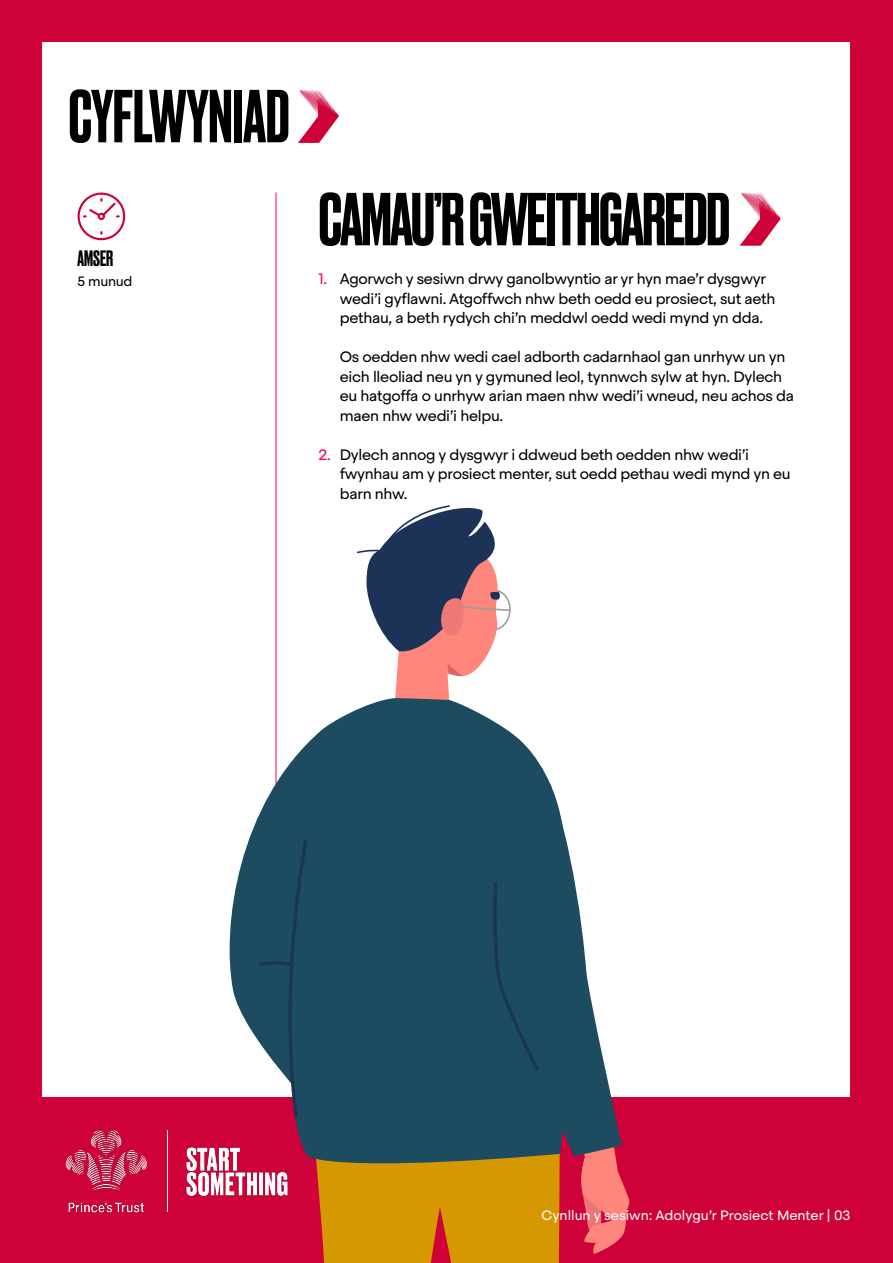
<style>
.page{position:relative;width:893px;height:1263px;background:#fff}
.page>*{position:absolute;margin:0;border:0;box-sizing:border-box;transform-origin:0 0}
.t1{font:500 70.5px "Druk";letter-spacing:-.02em;color:#000}
.t2{font:500 70.5px "Druk";color:#000}
.t3{font:500 21px "Druk";color:#000}
.t4{font:15px/19.5px "Steradian";letter-spacing:-.02em;color:#000}
.t5{font:13.5px "Steradian";color:#fff}
.t6{font:13.5px "Steradian";letter-spacing:-.02em;color:#000}
.s1{color:#ff034b}
</style>
<div class="page">
<div style="left:0;top:1px;width:893px;height:1262px;background:#ce0138"></div>
<div style="left:43px;top:43px;width:807px;height:1054px;background:#fff"></div>
<svg style="left:298px;top:90px;width:41px;height:53px"></svg>
<svg style="left:740px;top:193px;width:41px;height:53px"></svg>
<hr style="left:276px;top:193px;width:1px;height:689px;background:#ff034b">
<svg style="left:77px;top:192px;width:49px;height:49px"></svg>
<img style="left:65px;top:1130px;width:193px;height:83px">
<svg style="left:581px;top:1156px;width:49px;height:98px"></svg>
<div style="left:460px;top:1173px;width:100px;height:90px;background:#d59801"></div>
<svg style="left:275px;top:698px;width:285px;height:475px;fill:#1d4b5f"></svg>
<svg style="left:229px;top:731px;width:125px;height:311px;fill:#1d4b5f"></svg>
<svg style="left:259px;top:839px;width:201px;height:424px;background:#51524f"></svg>
<svg style="left:487px;top:783px;width:135px;height:373px;fill:#1d4b5f"></svg>
<svg style="left:491px;top:882px;width:48px;height:189px;background:#1c495e"></svg>
<svg style="left:357px;top:505px;width:160px;height:216px"></svg>
<h1 class="t2" style="left:69px;top:68px;width:223px">CYFLWYNIAD</h1>
<h2 class="t3" style="left:78px;top:244px;width:37px">AMSER</h2>
<p class="t6" style="left:78px;top:273px;width:57px">5 munud</p>
<h1 class="t1" style="left:318px;top:171px;width:413px">CAMAU’R GWEITHGAREDD</h1>
<p class="t4" style="left:340px;top:269px;width:437px;text-indent:-21px"><span class="s1">1.</span> Agorwch y sesiwn drwy ganolbwyntio ar yr hyn mae’r dysgwyr wedi’i gyflawni. Atgoffwch nhw beth oedd eu prosiect, sut aeth pethau, a beth rydych chi’n meddwl oedd wedi mynd yn dda.</p>
<p class="t4" style="left:340px;top:347px;width:456px">Os oedden nhw wedi cael adborth cadarnhaol gan unrhyw un yn eich lleoliad neu yn y gymuned leol, tynnwch sylw at hyn. Dylech eu hatgoffa o unrhyw arian maen nhw wedi’i wneud, neu achos da maen nhw wedi’i helpu.</p>
<p class="t4" style="left:340px;top:445px;width:453px;text-indent:-21px"><span class="s1">2.</span> Dylech annog y dysgwyr i ddweud beth oedden nhw wedi’i fwynhau am y prosiect menter, sut oedd pethau wedi mynd yn eu barn nhw.</p>
<p class="t5" style="left:542px;top:1207px;width:310px">Cynllun y sesiwn: Adolygu’r Prosiect Menter | 03</p>
</div>
